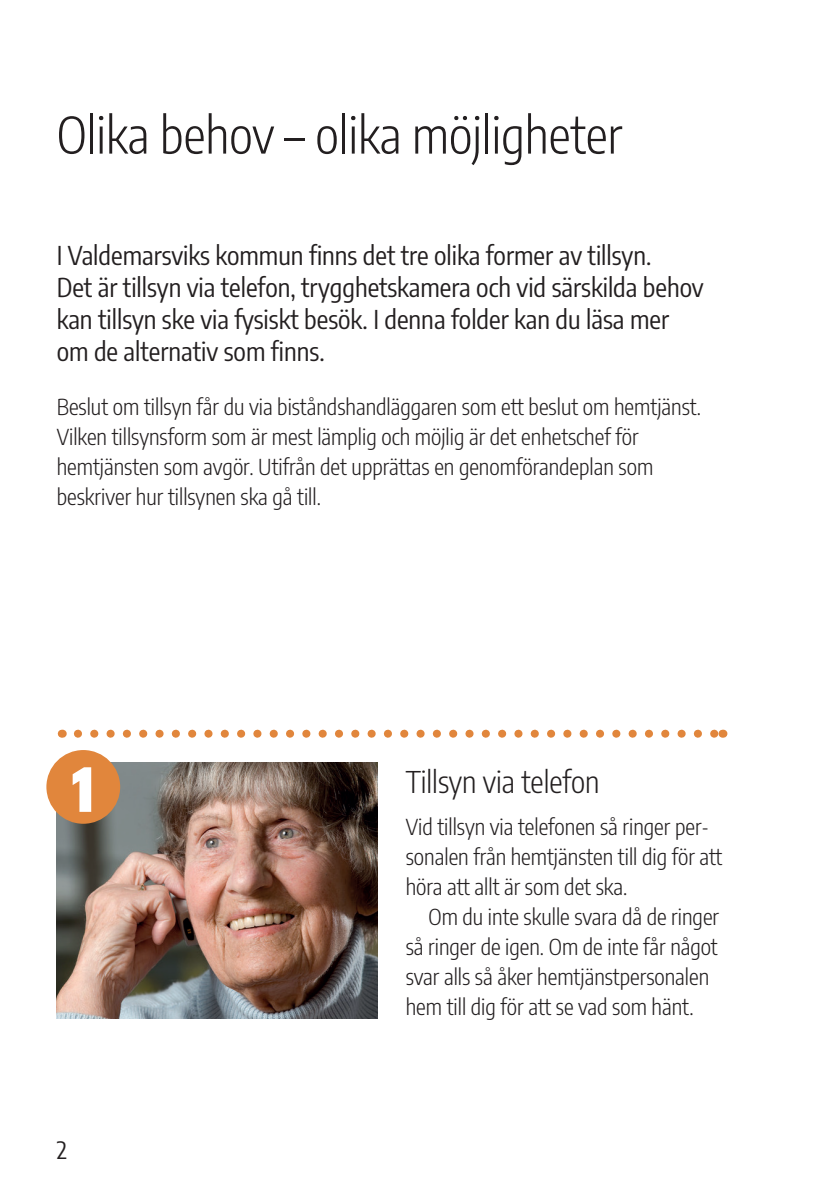
<style>
.page{position:relative;width:840px;height:1191px;background:#fff}
.page>*{position:absolute;margin:0;border:0;box-sizing:border-box;transform-origin:0 0}
.t1{font:900 60px "Encode Sans Condensed";color:#fff}
.t2{font:300 50px "Encode Sans Condensed";color:#231f20}
.t3{font:300 30px "Encode Sans Condensed";color:#231f20}
.t4{font:26px/32px "Encode Sans Condensed";color:#231f20}
.t5{font:24px "Encode Sans Condensed";color:#231f20}
.t6{font:300 22px/30px "Encode Sans Condensed";color:#231f20}
</style>
<div class="page">
<img style="left:57px;top:763px;width:320px;height:255px">
<div style="left:46px;top:750px;width:74px;height:73px;background:#e1863c;border-radius:50%"></div>
<svg style="left:78px;top:729px;width:636px;height:8px"></svg>
<h2 class="t2" style="left:57px;top:100px;width:567px">Olika behov – olika möjligheter</h2>
<p class="t4" style="left:57px;top:238px;width:648px">I Valdemarsviks kommun finns det tre olika former av tillsyn.<br>Det är tillsyn via telefon, trygghetskamera och vid särskilda behov kan tillsyn ske via fysiskt besök. I denna folder kan du läsa mer om de alternativ som finns.</p>
<p class="t6" style="left:57px;top:391px;width:645px">Beslut om tillsyn får du via biståndshandläggaren som ett beslut om hemtjänst.<br>Vilken tillsynsform som är mest lämplig och möjlig är det enhetschef för hemtjänsten som avgör. Utifrån det upprättas en genomförandeplan som beskriver hur tillsynen ska gå till.</p>
<h1 class="t1" style="left:72px;top:742px;width:23px">1</h1>
<p class="t5" style="left:57px;top:1133px;width:12px">2</p>
<h3 class="t3" style="left:405px;top:761px;width:195px">Tillsyn via telefon</h3>
<p class="t6" style="left:405px;top:811px;width:318px">Vid tillsyn via telefonen så ringer per&shy;sonalen från hemtjänsten till dig för att höra att allt är som det ska.</p>
<p class="t6" style="left:405px;top:901px;width:315px;text-indent:23px">Om du inte skulle svara då de ringer så ringer de igen. Om de inte får något svar alls så åker hemtjänstpersonalen hem till dig för att se vad som hänt.</p>
</div>
